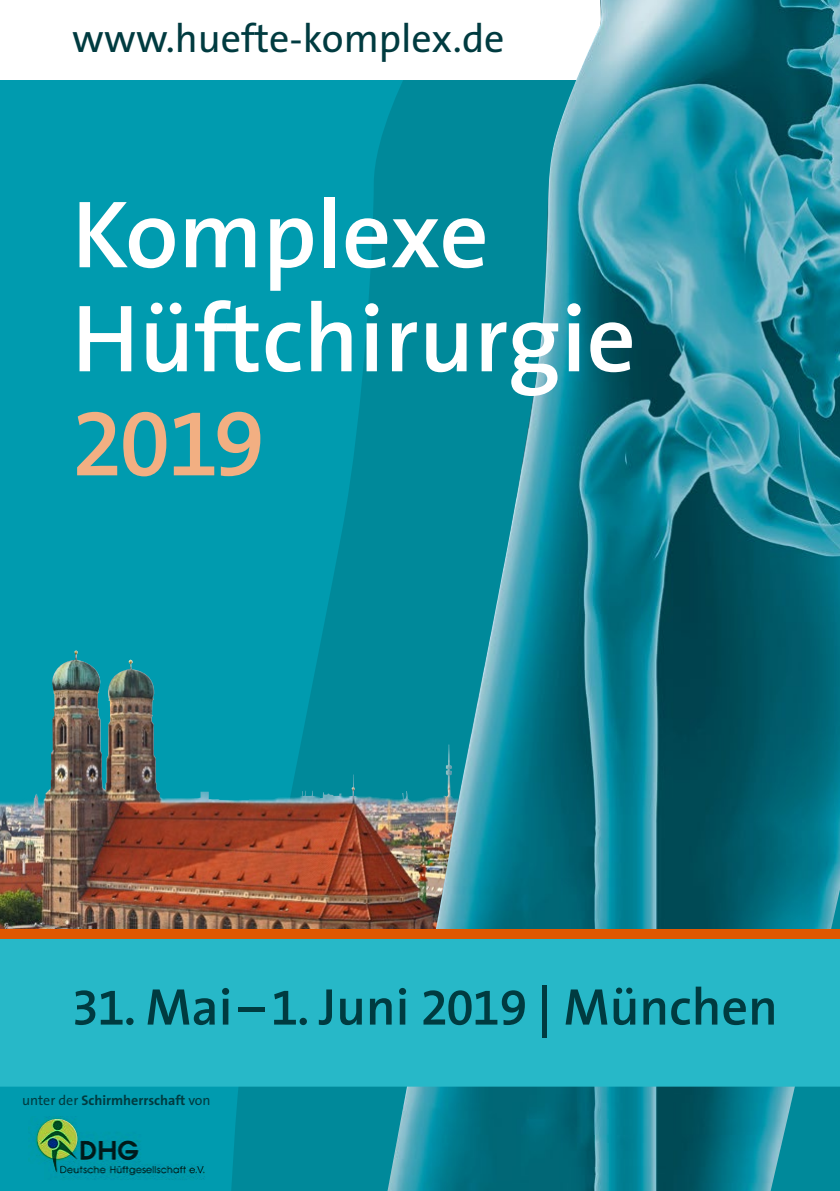
<style>
.page{position:relative;width:840px;height:1191px;background:#fff}
.page>*{position:absolute;margin:0;border:0;box-sizing:border-box;transform-origin:0 0}
.t1{font:600 96.4px/104px "Geo Sans";color:#fff}
.t2{font:600 96.4px "Geo Sans";color:#f2af82}
.t3{font:600 52px "Geo Sans";color:#003b40}
.t4{font:40px "Geo Sans";color:#003b40}
.t5{font:700 14px "Geo Sans";color:#003b40}
.s1{font-weight:400}
</style>
<div class="page">
<div style="left:0;top:1059px;width:839px;height:132px;background:#009baf"></div>
<div style="left:0;top:0;width:839px;height:1059px;background:#009baf"></div>
<svg style="left:230px;top:79px;width:157px;height:1112px"></svg>
<div style="left:0;top:0;width:626px;height:79px;background:#fff"></div>
<img style="left:0;top:654px;width:387px;height:275px">
<img style="left:387px;top:0;width:452px;height:1191px">
<div style="left:0;top:939px;width:839px;height:147px;background:#27b8c8"></div>
<div style="left:0;top:929px;width:839px;height:10px;background:#e05801"></div>
<svg style="left:35px;top:1116px;width:170px;height:64px"></svg>
<h3 class="t4" style="left:72px;top:5px;width:434px">www.huefte-komplex.de</h3>
<h1 class="t1" style="left:72px;top:180px;width:565px">Komplexe<br>Hüftchirurgie</h1>
<h1 class="t2" style="left:72px;top:362px;width:192px">2019</h1>
<h2 class="t3" style="left:72px;top:963px;width:707px">31. Mai –1. Juni 2019 | München</h2>
<p class="t5" style="left:22px;top:1088px;width:190px"><span class="s1">unter der</span> Schirmherrschaft <span class="s1">von</span></p>
</div>
